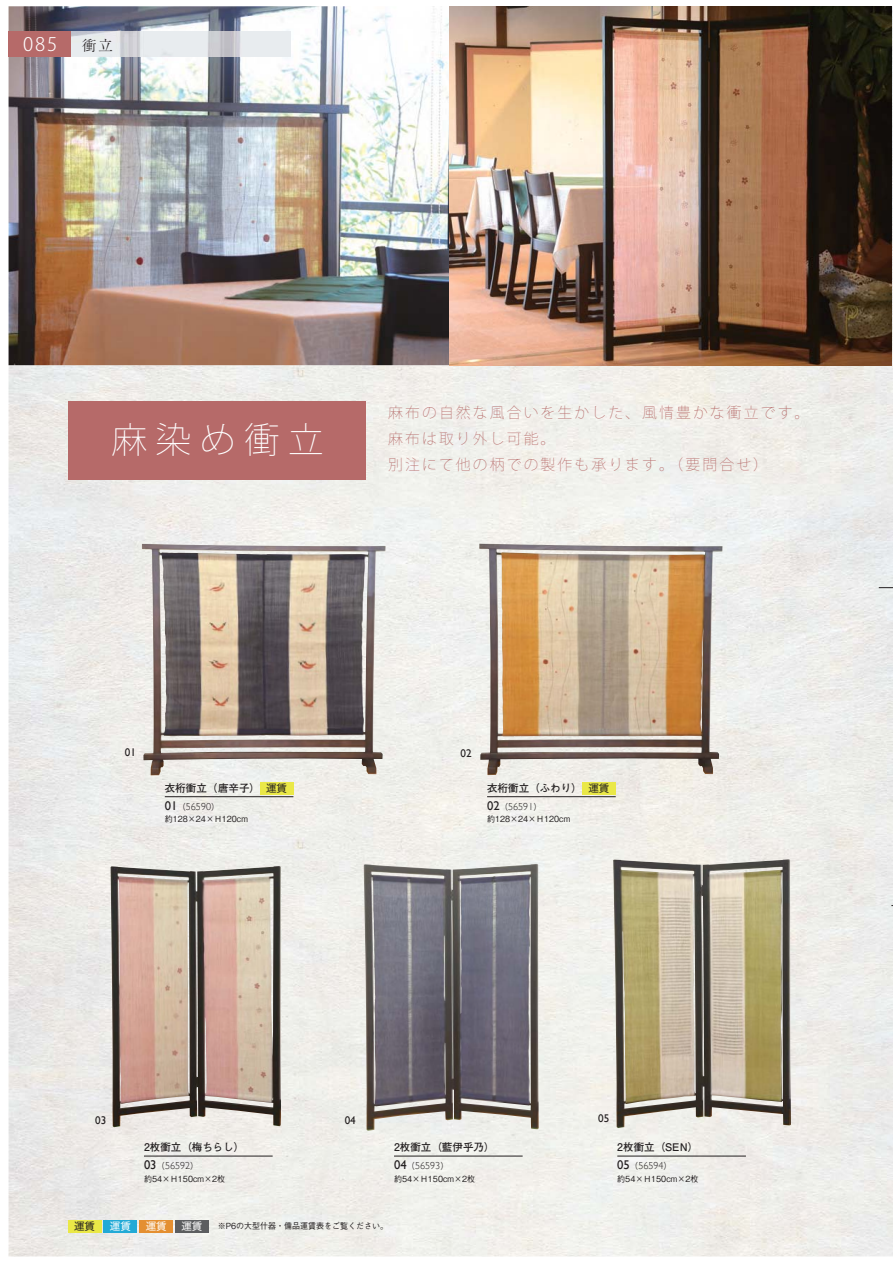
<style>
.page{position:relative;width:893px;height:1263px;background:#fff}
.page>*{position:absolute;margin:0;border:0;box-sizing:border-box;transform-origin:0 0}
.t1{font:35.7px "Koz Go Pro Extra Light 90 msp RKSJ H";letter-spacing:.24em;color:#fff}
.t2{font:18.6px "Koz Go Pro Light 90 msp RKSJ H";color:#fff}
.t3{font:14.85px/26px "Koz Go Pro Extra Light 90 msp RKSJ H";letter-spacing:.14em;color:#b66a69}
.t4{font:14.85px "Ryumin Pr 5 Light 90 msp RKSJ H";color:#231f20}
.t5{font:11.1px "Gill Sans";color:#231f20}
.t6{font:10.5px "Futo Go B101 Pr 5 Bold 90 msp RKSJ H";color:#231f20}
.t7{font:10.5px "Hira Kaku Std W4 90 msp RKSJ H";color:#231f20}
.t8{font:10.5px "Hira Kaku Std W4 90 msp RKSJ H";color:#fff}
.t9{font:300 10.05px "Gill Sans";color:#231f20}
.t10{font:8.4px "Gothic BBB Pr 5 Medium 90 msp RKSJ H";color:#231f20;scale:.95 1}
.s1{font-weight:400;font-size:12.6px}
.s2{font-family:"Gothic BBB Pr 5 Medium 90 msp RKSJ H";font-weight:400;font-size:8.4px}
</style>
<div class="page">
<img style="left:9px;top:6px;width:884px;height:1251px">
<img style="left:888px;top:719px;width:5px;height:139px">
<div style="left:68px;top:401px;width:298px;height:79px;background:#b66a69"></div>
<img style="left:142px;top:544px;width:244px;height:231px">
<img style="left:479px;top:544px;width:244px;height:231px">
<img style="left:111px;top:866px;width:170px;height:261px">
<img style="left:364px;top:864px;width:175px;height:267px">
<img style="left:613px;top:859px;width:178px;height:269px">
<img style="left:9px;top:6px;width:883px;height:359px">
<hr style="left:165px;top:796px;width:128px;height:1px;background:#231f20">
<hr style="left:487px;top:796px;width:129px;height:1px;background:#231f20">
<hr style="left:144px;top:1156px;width:129px;height:1px;background:#231f20">
<hr style="left:394px;top:1156px;width:129px;height:1px;background:#231f20">
<hr style="left:617px;top:1156px;width:129px;height:1px;background:#231f20">
<svg style="left:879px;top:587px;width:14px;height:1px"></svg>
<div style="left:139px;top:1220px;width:34px;height:13px;background:#e48f31"></div>
<div style="left:68px;top:1220px;width:33px;height:13px;background:#eae847"></div>
<div style="left:260px;top:782px;width:33px;height:13px;background:#eae847"></div>
<div style="left:582px;top:782px;width:34px;height:13px;background:#eae847"></div>
<div style="left:175px;top:1220px;width:34px;height:13px;background:#5c5e60"></div>
<div style="left:104px;top:1220px;width:33px;height:13px;background:#22aad6"></div>
<div style="left:9px;top:32px;width:63px;height:25px;background:#b66a69"></div>
<img style="left:72px;top:32px;width:219px;height:25px">
<h2 class="t2" style="left:23px;top:37px;width:36px">085</h2>
<h3 class="t4" style="left:82px;top:39px;width:33px">衝立</h3>
<h1 class="t1" style="left:111px;top:426px;width:214px">麻染め衝立</h1>
<h3 class="t3" style="left:388px;top:402px;width:423px">麻布の自然な風合いを生かした、風情豊かな衝立です。麻布は取り外し可能。</h3>
<h3 class="t3" style="left:388px;top:454px;width:381px">別注にて他の柄での製作も承ります。（要問合せ）</h3>
<h3 class="t5" style="left:125px;top:746px;width:13px">01</h3>
<h3 class="t5" style="left:461px;top:747px;width:13px">02</h3>
<p class="t6" style="left:165px;top:784px;width:97px">衣桁衝立（唐辛子）</p>
<p class="t9" style="left:165px;top:801px;width:56px"><span class="s1">01</span><span class="s2">（</span>56590<span class="s2">）</span></p>
<p class="t10" style="left:165px;top:816px;width:89px">約128×24×Ｈ120cm</p>
<p class="t6" style="left:487px;top:784px;width:96px">衣桁衝立（ふわり）</p>
<p class="t9" style="left:487px;top:801px;width:56px"><span class="s1">02</span><span class="s2">（</span>56591<span class="s2">）</span></p>
<p class="t10" style="left:487px;top:816px;width:89px">約128×24×Ｈ120cm</p>
<p class="t7" style="left:266px;top:784px;width:22px">運賃</p>
<p class="t7" style="left:588px;top:784px;width:22px">運賃</p>
<h3 class="t5" style="left:95px;top:1114px;width:13px">03</h3>
<h3 class="t5" style="left:345px;top:1114px;width:13px">04</h3>
<h3 class="t5" style="left:598px;top:1112px;width:13px">05</h3>
<p class="t6" style="left:144px;top:1143px;width:102px">2枚衝立（梅ちらし）</p>
<p class="t9" style="left:144px;top:1160px;width:56px"><span class="s1">03</span><span class="s2">（</span>56592<span class="s2">）</span></p>
<p class="t10" style="left:144px;top:1175px;width:87px">約54×Ｈ150cm×2枚</p>
<p class="t6" style="left:394px;top:1143px;width:102px">2枚衝立（藍伊乎乃）</p>
<p class="t9" style="left:394px;top:1160px;width:56px"><span class="s1">04</span><span class="s2">（</span>56593<span class="s2">）</span></p>
<p class="t10" style="left:394px;top:1175px;width:87px">約54×Ｈ150cm×2枚</p>
<p class="t6" style="left:617px;top:1143px;width:83px">2枚衝立（SEN）</p>
<p class="t9" style="left:617px;top:1160px;width:56px"><span class="s1">05</span><span class="s2">（</span>56594<span class="s2">）</span></p>
<p class="t10" style="left:617px;top:1175px;width:87px">約54×Ｈ150cm×2枚</p>
<p class="t7" style="left:74px;top:1222px;width:22px">運賃</p>
<p class="t8" style="left:146px;top:1222px;width:22px">運賃</p>
<p class="t8" style="left:110px;top:1222px;width:22px">運賃</p>
<p class="t8" style="left:181px;top:1222px;width:22px">運賃</p>
<p class="t10" style="left:218px;top:1223px;width:181px">※P6の大型什器・備品運賃表をご覧ください。</p>
</div>
